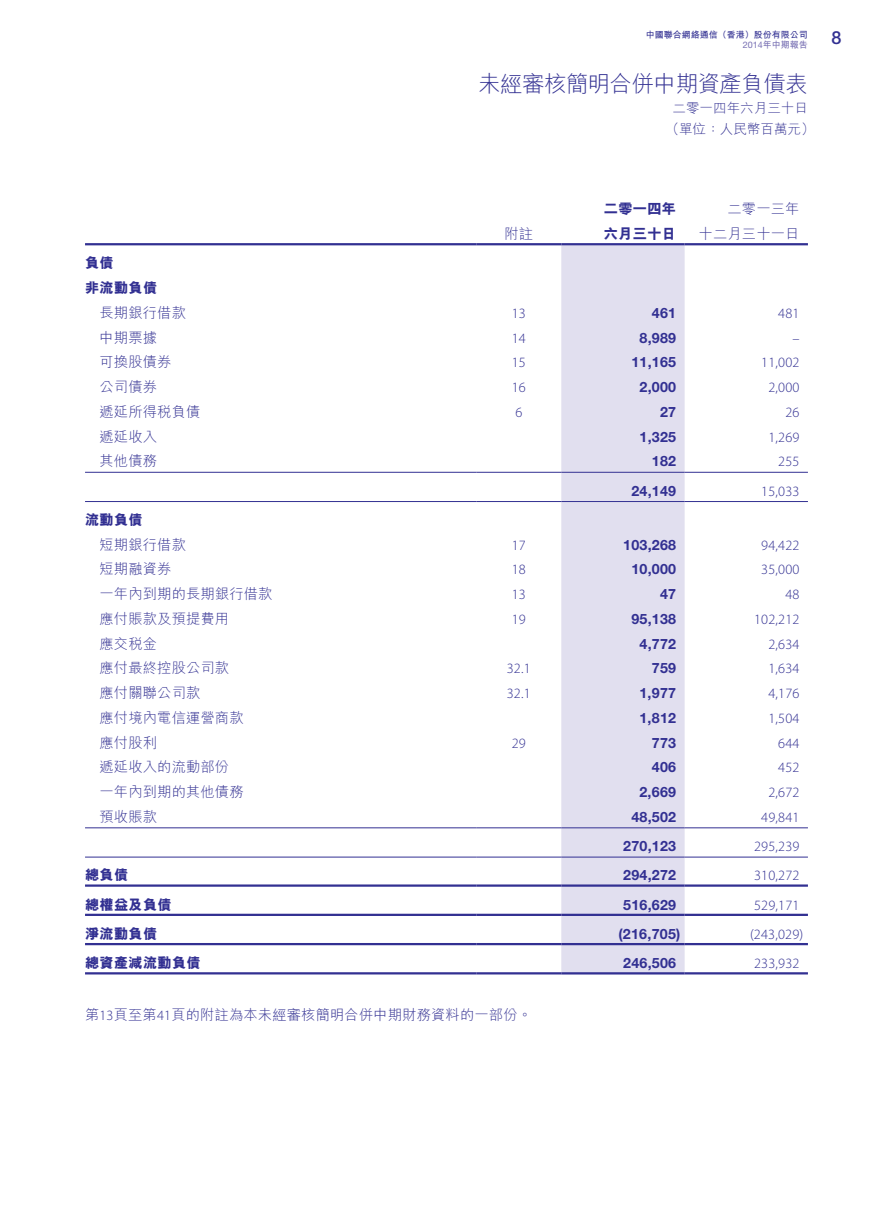
<style>
.page{position:relative;width:893px;height:1212px;background:#fff}
.page>*{position:absolute;margin:0;border:0;box-sizing:border-box;transform-origin:0 0}
.t1{font:300 22.5px "M Hei HK";letter-spacing:-.025em;color:#323092}
.t2{font:500 18px "Helvetica Neue LT Std";color:#323092}
.t3{font:300 14.25px/24.8px "M Hei HK";letter-spacing:.015em;color:#323092;text-align:right}
.t4{font:300 14.25px "Myriad Pro";letter-spacing:.015em;color:#323092}
.t5{font:700 14.25px "Helvetica Neue LT Std";letter-spacing:.015em;color:#323092}
.t6{font:800 14.25px/24.8px "M Hei HK";letter-spacing:.015em;color:#323092}
.t7{font:300 13.5px/21px "M Hei HK";letter-spacing:.005em;color:#323092;text-align:center}
.t8{font:700 9px "M Hei HK";color:#323092}
.t9{font:700 9px "M Hei HK";color:#776fb3}
.s1{font-family:"Helvetica Neue LT Std";font-weight:400}
.s2{font-family:"Myriad Pro"}
</style>
<div class="page">
<div style="left:561px;top:245px;width:124px;height:727px;background:#e1dfef"></div>
<hr style="left:85px;top:243px;width:391px;height:2px;background:#323092">
<hr style="left:476px;top:243px;width:85px;height:2px;background:#323092">
<hr style="left:561px;top:243px;width:124px;height:2px;background:#323092">
<hr style="left:685px;top:243px;width:123px;height:2px;background:#323092">
<hr style="left:85px;top:472px;width:391px;height:1px;background:#323092">
<hr style="left:476px;top:472px;width:85px;height:1px;background:#323092">
<hr style="left:561px;top:472px;width:124px;height:1px;background:#323092">
<hr style="left:685px;top:472px;width:123px;height:1px;background:#323092">
<hr style="left:85px;top:501px;width:391px;height:1px;background:#323092">
<hr style="left:476px;top:501px;width:85px;height:1px;background:#323092">
<hr style="left:561px;top:501px;width:124px;height:1px;background:#323092">
<hr style="left:685px;top:501px;width:123px;height:1px;background:#323092">
<hr style="left:85px;top:827px;width:391px;height:1px;background:#323092">
<hr style="left:476px;top:827px;width:85px;height:1px;background:#323092">
<hr style="left:561px;top:827px;width:124px;height:1px;background:#323092">
<hr style="left:685px;top:827px;width:123px;height:1px;background:#323092">
<hr style="left:85px;top:857px;width:391px;height:1px;background:#323092">
<hr style="left:476px;top:857px;width:85px;height:1px;background:#323092">
<hr style="left:561px;top:857px;width:124px;height:1px;background:#323092">
<hr style="left:685px;top:857px;width:123px;height:1px;background:#323092">
<hr style="left:85px;top:884px;width:391px;height:3px;background:#323092">
<hr style="left:476px;top:884px;width:85px;height:3px;background:#323092">
<hr style="left:561px;top:884px;width:124px;height:3px;background:#323092">
<hr style="left:685px;top:884px;width:123px;height:3px;background:#323092">
<hr style="left:85px;top:914px;width:391px;height:2px;background:#323092">
<hr style="left:476px;top:914px;width:85px;height:2px;background:#323092">
<hr style="left:561px;top:914px;width:124px;height:2px;background:#323092">
<hr style="left:685px;top:914px;width:123px;height:2px;background:#323092">
<hr style="left:85px;top:943px;width:391px;height:2px;background:#323092">
<hr style="left:476px;top:943px;width:85px;height:2px;background:#323092">
<hr style="left:561px;top:943px;width:124px;height:2px;background:#323092">
<hr style="left:685px;top:943px;width:123px;height:2px;background:#323092">
<hr style="left:85px;top:972px;width:391px;height:2px;background:#323092">
<hr style="left:476px;top:972px;width:85px;height:2px;background:#323092">
<hr style="left:561px;top:972px;width:124px;height:2px;background:#323092">
<hr style="left:685px;top:972px;width:123px;height:2px;background:#323092">
<p class="t8" style="left:646px;top:28px;width:164px">中國聯合網絡通信（香港）股份有限公司</p>
<p class="t2" style="left:832px;top:27px;width:12px">8</p>
<p class="t9" style="left:743px;top:38px;width:67px"><span class="s1">2014</span>年中期報告</p>
<h1 class="t1" style="left:478px;top:68px;width:331px">未經審核簡明合併中期資產負債表</h1>
<p class="t7" style="left:666px;top:97px;width:150px">二零一四年六月三十日（單位：人民幣百萬元(</p>
<p class="t3" style="left:504px;top:221px;width:30px">附註</p>
<p class="t6" style="left:604px;top:197px;width:74px">二零一四年六月三十日</p>
<p class="t3" style="left:699px;top:196px;width:102px">二零一三年<br>十二月三十一日</p>
<p class="t6" style="left:85px;top:251px;width:74px">負債<br>非流動負債</p>
<p class="t3" style="left:99px;top:300px;width:88px">長期銀行借款</p>
<p class="t4" style="left:512px;top:305px;width:16px">13</p>
<p class="t5" style="left:652px;top:304px;width:26px">461</p>
<p class="t4" style="left:778px;top:305px;width:23px">481</p>
<p class="t3" style="left:99px;top:324px;width:59px">中期票據</p>
<p class="t4" style="left:512px;top:330px;width:16px">14</p>
<p class="t5" style="left:639px;top:329px;width:38px">8,989</p>
<p class="t4" style="left:792px;top:330px;width:9px">–</p>
<p class="t3" style="left:100px;top:349px;width:73px">可換股債券</p>
<p class="t4" style="left:512px;top:355px;width:16px">15</p>
<p class="t5" style="left:631px;top:353px;width:46px">11,165</p>
<p class="t4" style="left:761px;top:355px;width:40px">11,002</p>
<p class="t3" style="left:100px;top:374px;width:59px">公司債券</p>
<p class="t4" style="left:512px;top:379px;width:16px">16</p>
<p class="t5" style="left:639px;top:378px;width:38px">2,000</p>
<p class="t4" style="left:768px;top:379px;width:33px">2,000</p>
<p class="t3" style="left:100px;top:399px;width:102px">遞延所得稅負債</p>
<p class="t4" style="left:515px;top:404px;width:8px">6</p>
<p class="t5" style="left:660px;top:403px;width:18px">27</p>
<p class="t4" style="left:785px;top:404px;width:16px">26</p>
<p class="t3" style="left:100px;top:423px;width:59px">遞延收入</p>
<p class="t5" style="left:639px;top:428px;width:38px">1,325</p>
<p class="t4" style="left:768px;top:429px;width:33px">1,269</p>
<p class="t3" style="left:100px;top:448px;width:59px">其他債務</p>
<p class="t5" style="left:652px;top:452px;width:26px">182</p>
<p class="t4" style="left:778px;top:454px;width:23px">255</p>
<p class="t5" style="left:631px;top:482px;width:46px">24,149</p>
<p class="t4" style="left:761px;top:483px;width:40px">15,033</p>
<p class="t6" style="left:85px;top:507px;width:59px">流動負債</p>
<p class="t3" style="left:99px;top:531px;width:88px">短期銀行借款</p>
<p class="t4" style="left:512px;top:537px;width:16px">17</p>
<p class="t5" style="left:623px;top:536px;width:54px">103,268</p>
<p class="t4" style="left:761px;top:537px;width:40px">94,422</p>
<p class="t3" style="left:100px;top:556px;width:73px">短期融資券</p>
<p class="t4" style="left:512px;top:562px;width:16px">18</p>
<p class="t5" style="left:631px;top:560px;width:46px">10,000</p>
<p class="t4" style="left:761px;top:562px;width:40px">35,000</p>
<p class="t3" style="left:100px;top:581px;width:175px">一年內到期的長期銀行借款</p>
<p class="t4" style="left:512px;top:586px;width:16px">13</p>
<p class="t5" style="left:660px;top:585px;width:18px">47</p>
<p class="t4" style="left:785px;top:586px;width:16px">48</p>
<p class="t3" style="left:99px;top:606px;width:131px">應付賬款及預提費用</p>
<p class="t4" style="left:512px;top:611px;width:16px">19</p>
<p class="t5" style="left:631px;top:610px;width:46px">95,138</p>
<p class="t4" style="left:754px;top:611px;width:47px">102,212</p>
<p class="t3" style="left:99px;top:630px;width:59px">應交稅金</p>
<p class="t5" style="left:639px;top:635px;width:38px">4,772</p>
<p class="t4" style="left:768px;top:636px;width:33px">2,634</p>
<p class="t3" style="left:99px;top:655px;width:131px">應付最終控股公司款</p>
<p class="t4" style="left:507px;top:661px;width:25px">32.1</p>
<p class="t5" style="left:652px;top:659px;width:26px">759</p>
<p class="t4" style="left:768px;top:661px;width:33px">1,634</p>
<p class="t3" style="left:99px;top:680px;width:102px">應付關聯公司款</p>
<p class="t4" style="left:507px;top:685px;width:25px">32.1</p>
<p class="t5" style="left:639px;top:684px;width:38px">1,977</p>
<p class="t4" style="left:768px;top:685px;width:33px">4,176</p>
<p class="t3" style="left:99px;top:705px;width:146px">應付境內電信運營商款</p>
<p class="t5" style="left:639px;top:709px;width:38px">1,812</p>
<p class="t4" style="left:768px;top:710px;width:33px">1,504</p>
<p class="t3" style="left:99px;top:729px;width:59px">應付股利</p>
<p class="t4" style="left:512px;top:735px;width:16px">29</p>
<p class="t5" style="left:652px;top:734px;width:26px">773</p>
<p class="t4" style="left:778px;top:735px;width:23px">644</p>
<p class="t3" style="left:99px;top:754px;width:131px">遞延收入的流動部份</p>
<p class="t5" style="left:652px;top:758px;width:26px">406</p>
<p class="t4" style="left:778px;top:760px;width:23px">452</p>
<p class="t3" style="left:99px;top:779px;width:146px">一年內到期的其他債務</p>
<p class="t5" style="left:639px;top:783px;width:38px">2,669</p>
<p class="t4" style="left:768px;top:784px;width:33px">2,672</p>
<p class="t3" style="left:99px;top:804px;width:59px">預收賬款</p>
<p class="t5" style="left:631px;top:808px;width:46px">48,502</p>
<p class="t4" style="left:761px;top:809px;width:40px">49,841</p>
<p class="t5" style="left:623px;top:837px;width:54px">270,123</p>
<p class="t4" style="left:754px;top:838px;width:47px">295,239</p>
<p class="t6" style="left:85px;top:863px;width:45px">總負債</p>
<p class="t5" style="left:623px;top:866px;width:54px">294,272</p>
<p class="t4" style="left:754px;top:868px;width:47px">310,272</p>
<p class="t6" style="left:85px;top:892px;width:88px">總權益及負債</p>
<p class="t5" style="left:623px;top:896px;width:54px">516,629</p>
<p class="t4" style="left:754px;top:897px;width:47px">529,171</p>
<p class="t6" style="left:85px;top:921px;width:74px">淨流動負債</p>
<p class="t5" style="left:618px;top:925px;width:63px">)216,705(</p>
<p class="t4" style="left:750px;top:926px;width:55px">)243,029(</p>
<p class="t6" style="left:85px;top:951px;width:117px">總資產減流動負債</p>
<p class="t3" style="left:85px;top:1002px;width:448px">第<span class="s2">13</span>頁至第<span class="s2">41</span>頁的附註為本未經審核簡明合併中期財務資料的一部份。</p>
<p class="t5" style="left:623px;top:954px;width:54px">246,506</p>
<p class="t4" style="left:754px;top:955px;width:47px">233,932</p>
</div>
